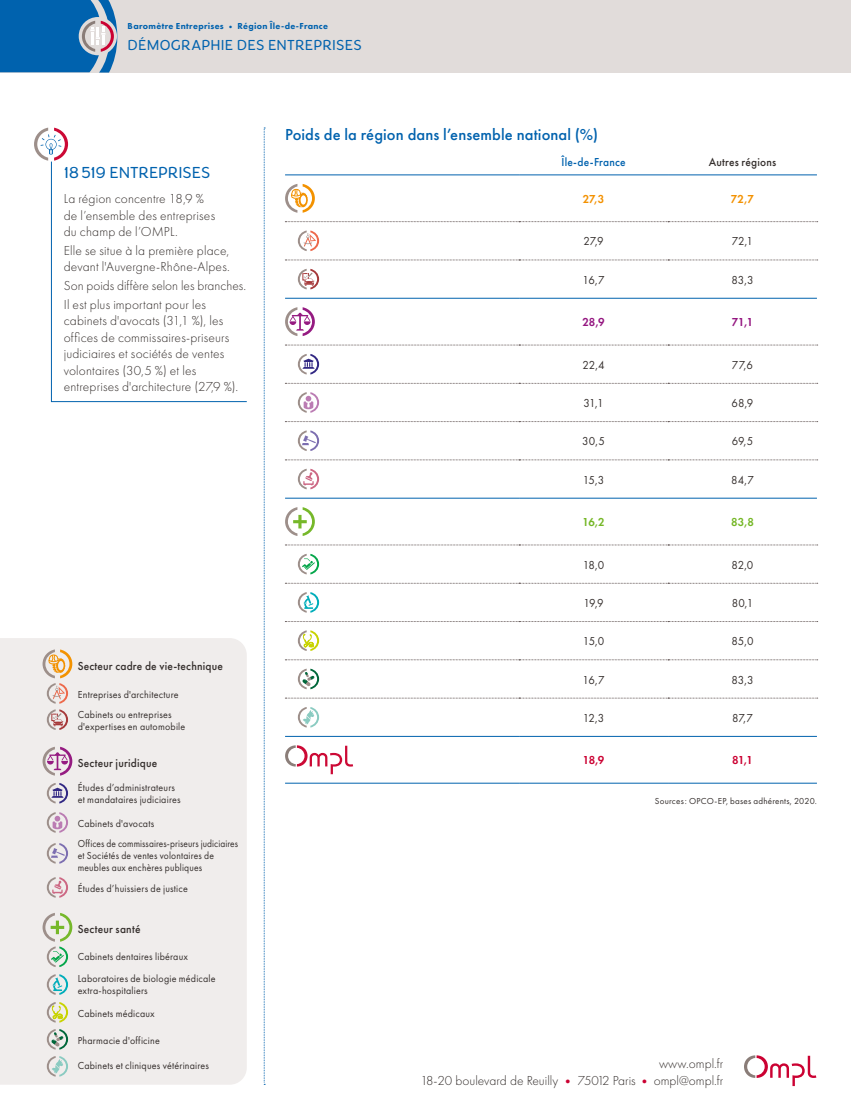
<style>
.page{position:relative;width:851px;height:1106px;background:#fff}
.page>*{position:absolute;margin:0;border:0;box-sizing:border-box;transform-origin:0 0}
.t1{font:500 16.5px "Futura PT";letter-spacing:.005em;color:#0062ae}
.t2{font:300 16.5px "Congenial";color:#0062ae}
.t3{font:300 15px "Congenial";letter-spacing:.01em;color:#0062ae}
.t4{font:300 13.5px/16.5px "Futura PT";letter-spacing:.01em;color:#352f2d}
.t5{font:12px "Futura PT";letter-spacing:-.01em;color:#352f2d;scale:.95 1}
.t6{font:500 12px "Futura PT";letter-spacing:.02em;color:#352f2d;scale:.95 1}
.t7{font:500 12px "Futura PT";letter-spacing:.02em;color:#0062ae;scale:.95 1}
.t8{font:600 12px "Futura PT";color:#f39100;scale:.95 1}
.t9{font:600 12px "Futura PT";color:#941680;scale:.95 1}
.t10{font:600 12px "Futura PT";color:#75b726;scale:.95 1}
.t11{font:600 12px "Futura PT";color:#cb0132;scale:.95 1}
.t12{font:10.5px/19.5px "Futura PT";letter-spacing:.02em;color:#352f2d;scale:.95 1}
.t13{font:10.5px/12px "Futura PT";letter-spacing:.02em;color:#352f2d;scale:.91 1}
.t14{font:800 9px "Futura PT";letter-spacing:.035em;color:#0062ae}
.t15{font:9px "Futura PT";letter-spacing:.025em;color:#352f2d}
.s1{color:#cb0132}
</style>
<div class="page">
<div style="left:0;top:0;width:850px;height:72px;background:#e1dcda"></div>
<svg style="left:264px;top:128px;width:1px;height:957px"></svg>
<svg style="left:744px;top:1055px;width:72px;height:31px"></svg>
<svg style="left:0;top:0;width:117px;height:73px;background:#2b76b3"></svg>
<svg style="left:519px;top:344px;width:297px;height:154px"></svg>
<svg style="left:285px;top:421px;width:532px;height:1px"></svg>
<svg style="left:285px;top:221px;width:532px;height:1px"></svg>
<svg style="left:285px;top:383px;width:532px;height:1px"></svg>
<svg style="left:285px;top:583px;width:532px;height:1px"></svg>
<svg style="left:285px;top:621px;width:532px;height:1px"></svg>
<svg style="left:285px;top:659px;width:532px;height:1px"></svg>
<hr style="left:285px;top:174px;width:234px;height:1px;background:#0062ae">
<hr style="left:519px;top:174px;width:149px;height:1px;background:#0062ae">
<hr style="left:668px;top:174px;width:148px;height:1px;background:#0062ae">
<svg style="left:285px;top:260px;width:532px;height:1px"></svg>
<hr style="left:285px;top:298px;width:234px;height:1px;background:#0062ae">
<hr style="left:519px;top:298px;width:149px;height:1px;background:#0062ae">
<hr style="left:668px;top:298px;width:148px;height:1px;background:#0062ae">
<svg style="left:285px;top:459px;width:532px;height:1px"></svg>
<hr style="left:285px;top:498px;width:234px;height:1px;background:#0062ae">
<hr style="left:519px;top:498px;width:149px;height:1px;background:#0062ae">
<hr style="left:668px;top:498px;width:148px;height:1px;background:#0062ae">
<hr style="left:285px;top:782px;width:234px;height:1px;background:#0062ae">
<hr style="left:519px;top:782px;width:149px;height:1px;background:#0062ae">
<hr style="left:668px;top:782px;width:148px;height:1px;background:#0062ae">
<svg style="left:285px;top:698px;width:532px;height:1px"></svg>
<hr style="left:285px;top:736px;width:234px;height:1px;background:#0062ae">
<hr style="left:519px;top:736px;width:149px;height:1px;background:#0062ae">
<hr style="left:668px;top:736px;width:148px;height:1px;background:#0062ae">
<svg style="left:285px;top:345px;width:532px;height:1px"></svg>
<svg style="left:285px;top:544px;width:532px;height:1px"></svg>
<svg style="left:285px;top:184px;width:30px;height:29px"></svg>
<svg style="left:298px;top:230px;width:21px;height:21px"></svg>
<svg style="left:298px;top:269px;width:21px;height:20px"></svg>
<svg style="left:285px;top:307px;width:30px;height:29px"></svg>
<svg style="left:298px;top:354px;width:21px;height:20px"></svg>
<svg style="left:298px;top:392px;width:21px;height:21px"></svg>
<svg style="left:298px;top:430px;width:21px;height:21px"></svg>
<svg style="left:298px;top:469px;width:21px;height:20px"></svg>
<svg style="left:285px;top:507px;width:30px;height:29px"></svg>
<svg style="left:298px;top:554px;width:21px;height:20px"></svg>
<svg style="left:298px;top:592px;width:21px;height:20px"></svg>
<svg style="left:298px;top:630px;width:21px;height:21px"></svg>
<svg style="left:298px;top:668px;width:21px;height:21px"></svg>
<svg style="left:298px;top:707px;width:21px;height:20px"></svg>
<svg style="left:285px;top:745px;width:68px;height:29px"></svg>
<div style="left:0;top:638px;width:247px;height:446px;background:#f0edec"></div>
<svg style="left:43px;top:649px;width:29px;height:54px;background:#e7cfb7"></svg>
<svg style="left:47px;top:709px;width:21px;height:21px"></svg>
<svg style="left:43px;top:746px;width:29px;height:29px"></svg>
<svg style="left:47px;top:783px;width:21px;height:20px"></svg>
<svg style="left:47px;top:812px;width:21px;height:20px"></svg>
<svg style="left:47px;top:843px;width:21px;height:20px"></svg>
<svg style="left:47px;top:877px;width:21px;height:20px"></svg>
<svg style="left:43px;top:912px;width:29px;height:55px;background:#cddac3"></svg>
<svg style="left:47px;top:974px;width:21px;height:20px"></svg>
<svg style="left:47px;top:1002px;width:21px;height:20px"></svg>
<svg style="left:47px;top:1029px;width:21px;height:20px"></svg>
<svg style="left:47px;top:1056px;width:21px;height:20px"></svg>
<svg style="left:34px;top:128px;width:34px;height:33px"></svg>
<svg style="left:51px;top:161px;width:196px;height:241px"></svg>
<p class="t14" style="left:128px;top:20px;width:202px">Baromètre Entreprises • Région Île-de-France</p>
<p class="t3" style="left:128px;top:36px;width:235px">DÉMOGRAPHIE DES ENTREPRISES</p>
<p class="t2" style="left:64px;top:163px;width:148px">18519 ENTREPRISES</p>
<p class="t4" style="left:64px;top:191px;width:153px">La région concentre 18,9 % de l’ensemble des entreprises du champ de l’OMPL.</p>
<p class="t4" style="left:64px;top:242px;width:168px">Elle se situe à la première place, devant l'Auvergne-Rhône-Alpes.</p>
<p class="t4" style="left:64px;top:276px;width:184px;line-height:18.6px">Son poids diffère selon les branches.<br>Il est plus important pour les</p>
<p class="t4" style="left:64px;top:312px;width:176px">cabinets d'avocats (31,1 %), les offices de commissaires-priseurs judiciaires et sociétés de ventes volontaires (30,5 %) et les entreprises d'architecture (27,9 %).</p>
<p class="t6" style="left:78px;top:658px;width:154px">Secteur cadre de vie-technique</p>
<p class="t12" style="left:78px;top:684px;width:108px">Entreprises d'architecture<br>Cabinets ou entreprises</p>
<p class="t12" style="left:78px;top:716px;width:115px">d'expertises en automobile</p>
<p class="t6" style="left:78px;top:756px;width:85px">Secteur juridique</p>
<p class="t12" style="left:78px;top:781px;width:110px;line-height:12px">Études d’administrateurs et mandataires judiciaires</p>
<p class="t12" style="left:78px;top:813px;width:170px">Cabinets d'avocats<br>Offices de commissaires-priseurs judiciaires</p>
<p class="t13" style="left:78px;top:849px;width:151px">et Sociétés de ventes volontaires de meubles aux enchères publiques</p>
<p class="t12" style="left:78px;top:878px;width:117px">Études d’huissiers de justice</p>
<p class="t6" style="left:78px;top:922px;width:67px">Secteur santé</p>
<p class="t12" style="left:78px;top:945px;width:147px;line-height:22.5px">Cabinets dentaires libéraux<br>Laboratoires de biologie médicale</p>
<p class="t12" style="left:78px;top:979px;width:83px;line-height:22.5px">extra-hospitaliers<br>Cabinets médicaux</p>
<p class="t12" style="left:78px;top:1030px;width:88px">Pharmacie d'officine</p>
<p class="t12" style="left:78px;top:1056px;width:140px">Cabinets et cliniques vétérinaires</p>
<p class="t1" style="left:285px;top:125px;width:314px">Poids de la région dans l’ensemble national (%)</p>
<p class="t7" style="left:561px;top:155px;width:69px">Île-de-France</p>
<p class="t6" style="left:708px;top:155px;width:72px">Autres régions</p>
<p class="t8" style="left:582px;top:191px;width:24px">27,3</p>
<p class="t8" style="left:730px;top:191px;width:26px">72,7</p>
<p class="t5" style="left:583px;top:234px;width:23px">27,9</p>
<p class="t5" style="left:731px;top:234px;width:24px">72,1</p>
<p class="t5" style="left:582px;top:272px;width:24px">16,7</p>
<p class="t5" style="left:731px;top:272px;width:25px">83,3</p>
<p class="t9" style="left:582px;top:314px;width:25px">28,9</p>
<p class="t9" style="left:731px;top:314px;width:24px">71,1</p>
<p class="t5" style="left:582px;top:357px;width:25px">22,4</p>
<p class="t5" style="left:731px;top:357px;width:24px">77,6</p>
<p class="t5" style="left:583px;top:396px;width:23px">31,1</p>
<p class="t5" style="left:731px;top:396px;width:24px">68,9</p>
<p class="t5" style="left:582px;top:434px;width:25px">30,5</p>
<p class="t5" style="left:731px;top:434px;width:24px">69,5</p>
<p class="t5" style="left:582px;top:472px;width:24px">15,3</p>
<p class="t5" style="left:731px;top:472px;width:25px">84,7</p>
<p class="t10" style="left:582px;top:514px;width:25px">16,2</p>
<p class="t10" style="left:731px;top:514px;width:26px">83,8</p>
<p class="t5" style="left:582px;top:557px;width:24px">18,0</p>
<p class="t5" style="left:731px;top:557px;width:25px">82,0</p>
<p class="t5" style="left:583px;top:596px;width:23px">19,9</p>
<p class="t5" style="left:731px;top:596px;width:24px">80,1</p>
<p class="t5" style="left:582px;top:634px;width:24px">15,0</p>
<p class="t5" style="left:731px;top:634px;width:25px">85,0</p>
<p class="t5" style="left:582px;top:672px;width:24px">16,7</p>
<p class="t5" style="left:731px;top:672px;width:25px">83,3</p>
<p class="t5" style="left:582px;top:710px;width:24px">12,3</p>
<p class="t5" style="left:732px;top:710px;width:23px">87,7</p>
<p class="t11" style="left:582px;top:753px;width:24px">18,9</p>
<p class="t11" style="left:731px;top:753px;width:24px">81,1</p>
<p class="t15" style="left:654px;top:795px;width:163px">Sources: OPCO-EP, bases adhérents, 2020.</p>
<p class="t4" style="left:420px;top:1055px;width:304px;text-align:right">www.ompl.fr<br>18-20 boulevard de Reuilly <span class="s1">•</span> 75012 Paris <span class="s1">•</span> ompl@ompl.fr</p>
</div>
